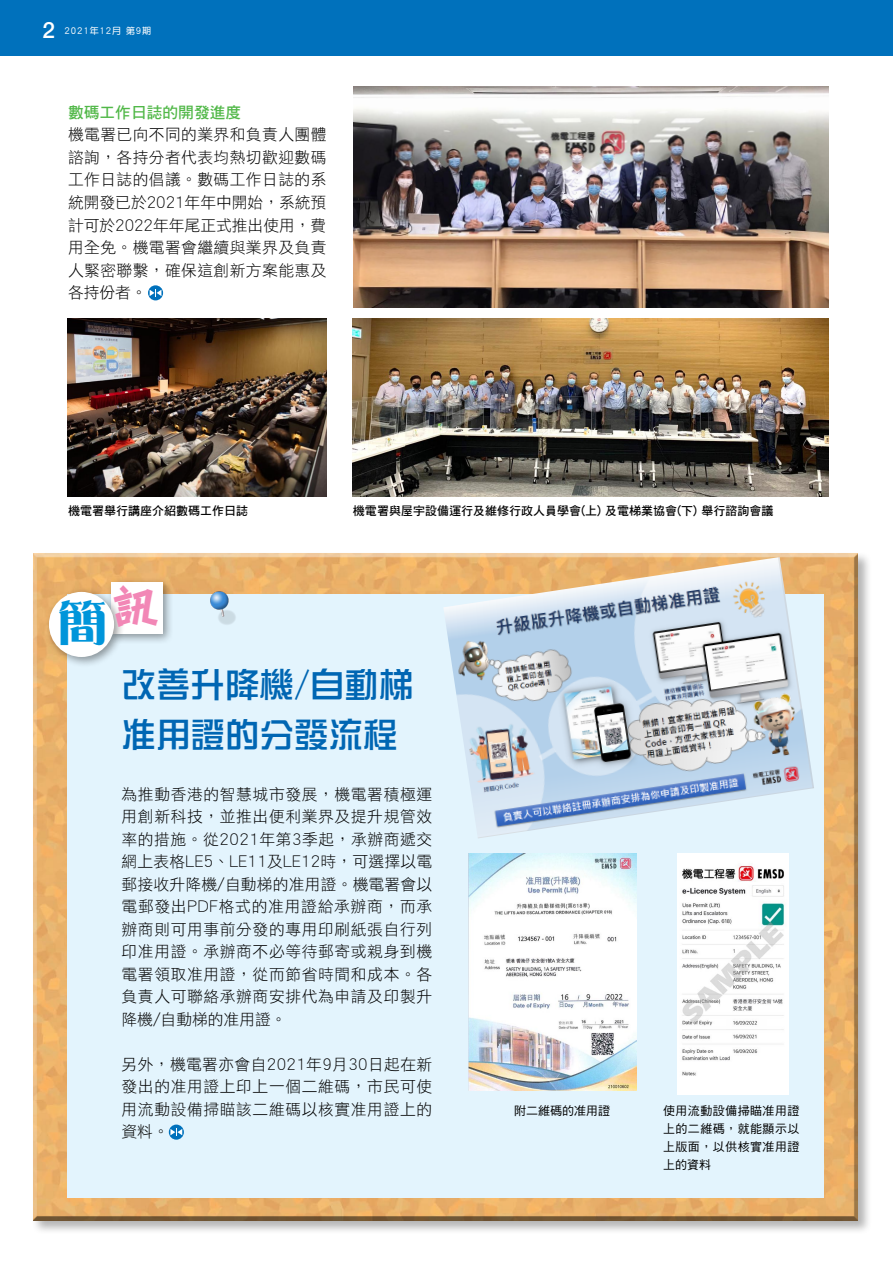
<style>
.page{position:relative;width:893px;height:1263px;background:#fff}
.page>*{position:absolute;margin:0;border:0;box-sizing:border-box;transform-origin:0 0}
.t1{font:48.6px "DF Ya Song HK W9";color:#0095da}
.t2{font:34.5px/49.9px "DF Zong Yi HK W5";color:#0066b3}
.t3{font:500 22.5px "Helvetica Neue";color:#fff}
.t4{font:15.75px/22.5px "DF Hei HK W3";letter-spacing:.04em;color:#000;text-align:justify}
.t5{font:15.75px "DF Hei HK W7";color:#51b848}
.t6{font:12px "DF Hei HK W7";color:#000}
.t7{font:12px/18px "DF Hei HK W5";letter-spacing:.035em;color:#000;text-align:justify}
.t8{font:12px "DF Hei HK W5";color:#000}
.t9{font:9px "DF Yuan HK W7";letter-spacing:.1em;color:#fff}
</style>
<div class="page">
<div style="left:0;top:0;width:893px;height:55px;background:#0071bc"></div>
<div style="left:31px;top:551px;width:847px;height:690px;background:#000;opacity:.3"></div>
<div style="left:32px;top:553px;width:828px;height:667px;background:#000;opacity:.75"></div>
<div style="left:67px;top:595px;width:757px;height:603px;background:#e3f4fd"></div>
<div style="left:106px;top:577px;width:74px;height:74px;background:#000;opacity:.4"></div>
<div style="left:111px;top:582px;width:51px;height:51px;background:#fff"></div>
<div style="left:44px;top:587px;width:88px;height:88px;background:#000;opacity:.4"></div>
<div style="left:49px;top:592px;width:65px;height:65px;background:#fff;border-radius:50%"></div>
<img style="left:198px;top:585px;width:51px;height:40px">
<svg style="left:148px;top:285px;width:15px;height:15px"></svg>
<svg style="left:150px;top:289px;width:11px;height:8px"></svg>
<img style="left:353px;top:86px;width:475px;height:222px">
<img style="left:353px;top:319px;width:475px;height:177px">
<img style="left:469px;top:854px;width:167px;height:236px">
<img style="left:677px;top:854px;width:111px;height:240px">
<svg style="left:169px;top:1124px;width:15px;height:16px"></svg>
<svg style="left:170px;top:1128px;width:12px;height:8px"></svg>
<img style="left:443px;top:557px;width:371px;height:281px">
<img style="left:68px;top:319px;width:259px;height:177px">
<h3 class="t3" style="left:43px;top:17px;width:14px">2</h3>
<p class="t9" style="left:64px;top:26px;width:88px">2021年12月 第9期</p>
<p class="t5" style="left:68px;top:104px;width:175px">數碼工作日誌的開發進度</p>
<p class="t4" style="left:68px;top:123px;width:260px">機電署已向不同的業界和負責人團體諮詢，各持分者代表均熱切歡迎數碼工作日誌的倡議。數碼工作日誌的系統開發已於2021年年中開始，系統預計可於2022年年尾正式推出使用，費用全免。機電署會繼續與業界及負責人緊密聯繫，確保這創新方案能惠及各持份者。</p>
<p class="t6" style="left:68px;top:504px;width:181px">機電署舉行講座介紹數碼工作日誌</p>
<p class="t6" style="left:353px;top:504px;width:422px">機電署與屋宇設備運行及維修行政人員學會(上) 及電梯業協會(下) 舉行諮詢會議</p>
<h1 class="t1" style="left:58px;top:596px;width:104px">簡<sup>訊</sup></h1>
<h2 class="t2" style="left:122px;top:659px;width:294px">改善升降機/自動梯准用證的分發流程</h2>
<p class="t4" style="left:122px;top:782px;width:312px">為推動香港的智慧城市發展，機電署積極運用創新科技，並推出便利業界及提升規管效率的措施。從2021年第3季起，承辦商遞交網上表格LE5、LE11及LE12時，可選擇以電郵接收升降機/自動梯的准用證。機電署會以電郵發出PDF格式的准用證給承辦商，而承辦商則可用事前分發的專用印刷紙張自行列印准用證。承辦商不必等待郵寄或親身到機電署領取准用證，從而節省時間和成本。各負責人可聯絡承辦商安排代為申請及印製升降機/自動梯的准用證。</p>
<p class="t4" style="left:122px;top:1053px;width:312px">另外，機電署亦會自2021年9月30日起在新發出的准用證上印上一個二維碼，市民可使用流動設備掃瞄該二維碼以核實准用證上的資料。</p>
<p class="t8" style="left:514px;top:1104px;width:97px">附二維碼的准用證</p>
<p class="t7" style="left:663px;top:1101px;width:138px">使用流動設備掃瞄准用證上的二維碼，就能顯示以上版面，以供核實准用證上的資料</p>
</div>
